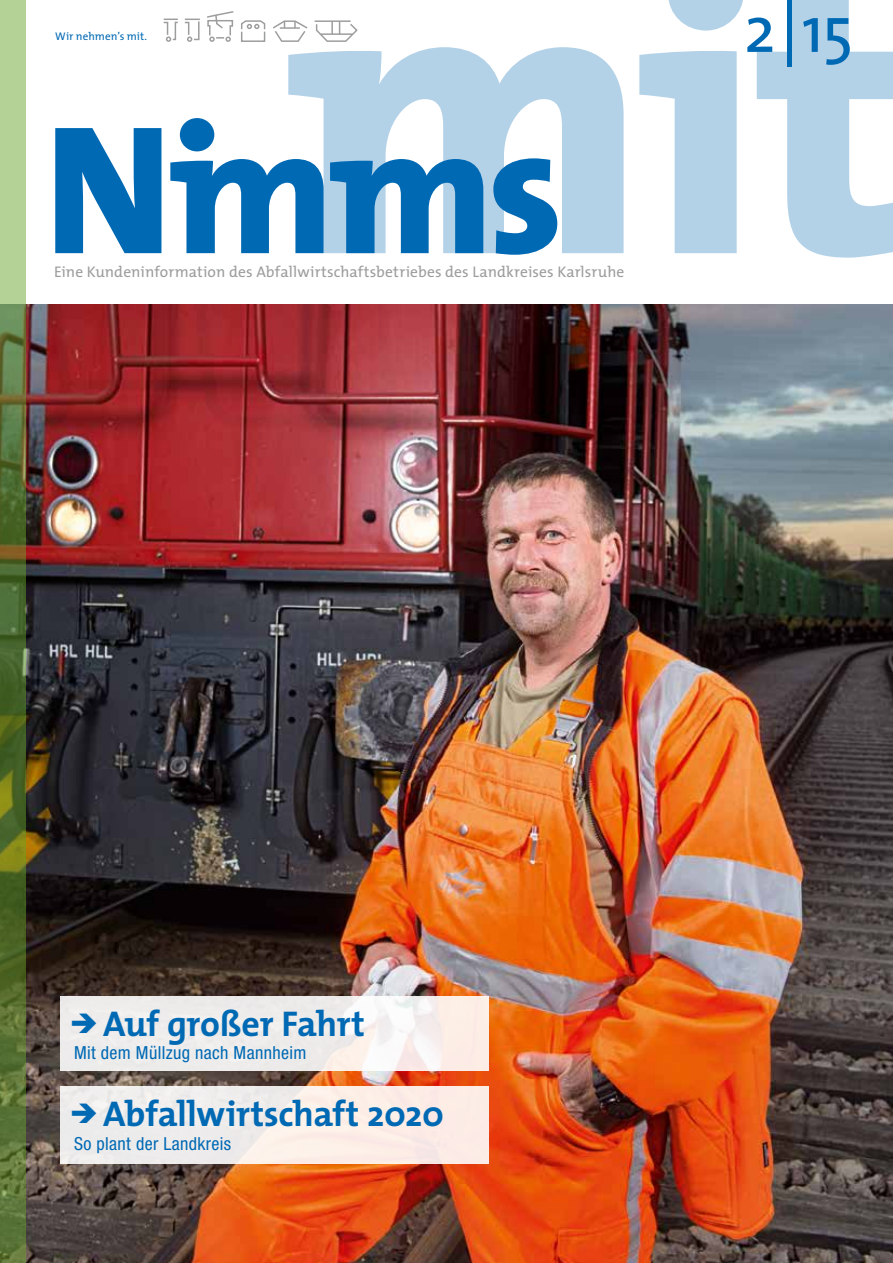
<style>
.page{position:relative;width:893px;height:1263px;background:#fff}
.page>*{position:absolute;margin:0;border:0;box-sizing:border-box;transform-origin:0 0}
.t1{font:65.7px "The Mix";color:#0069b4}
.t2{font:700 36px "The Mix";letter-spacing:-.01em;color:#0069b4}
.t3{font:condensed 18px "Helvetica Neue";letter-spacing:.02em;color:#0069b4}
.t4{font:15.45px "The Mix";letter-spacing:.005em;color:#9c9d9d}
.t5{font:11.1px "The Mix";letter-spacing:.01em;color:#0069b4}
</style>
<div class="page">
<img style="left:26px;top:304px;width:867px;height:959px">
<svg style="left:0;top:0;width:26px;height:1263px;background:#6d8649"></svg>
<svg style="left:315px;top:22px;width:43px;height:20px"></svg>
<hr style="left:315px;top:20px;width:36px;height:2px;background:#9c9d9d">
<svg style="left:163px;top:11px;width:145px;height:31px"></svg>
<svg style="left:493px;top:253px;width:37px;height:2px"></svg>
<div style="left:180px;top:118px;width:34px;height:33px;background:#0069b4;border-radius:50%"></div>
<svg style="left:55px;top:128px;width:106px;height:125px"></svg>
<svg style="left:170px;top:159px;width:118px;height:94px"></svg>
<svg style="left:288px;top:47px;width:336px;height:206px;fill:#b3d2e8"></svg>
<svg style="left:668px;top:0;width:75px;height:31px"></svg>
<svg style="left:639px;top:51px;width:98px;height:202px"></svg>
<svg style="left:757px;top:0;width:136px;height:258px"></svg>
<hr style="left:787px;top:0;width:4px;height:66px;background:#0069b4">
<svg style="left:60px;top:995px;width:429px;height:75px;fill:#efeceb"></svg>
<div style="left:60px;top:1086px;width:429px;height:78px;background:#f7ecea"></div>
<p class="t5" style="left:55px;top:27px;width:93px">Wir nehmen’s mit.</p>
<p class="t4" style="left:54px;top:259px;width:572px">Eine Kundeninformation des Abfallwirtschaftsbetriebes des Landkreises Karlsruhe</p>
<h1 class="t1" style="left:744px;top:-25px;width:111px">2 15</h1>
<h2 class="t2" style="left:70px;top:993px;width:296px">➔ Auf großer Fahrt</h2>
<p class="t3" style="left:74px;top:1042px;width:234px">Mit dem Müllzug nach Mannheim</p>
<h2 class="t2" style="left:70px;top:1084px;width:376px">➔ Abfallwirtschaft 2020</h2>
<p class="t3" style="left:74px;top:1133px;width:159px">So plant der Landkreis</p>
</div>
